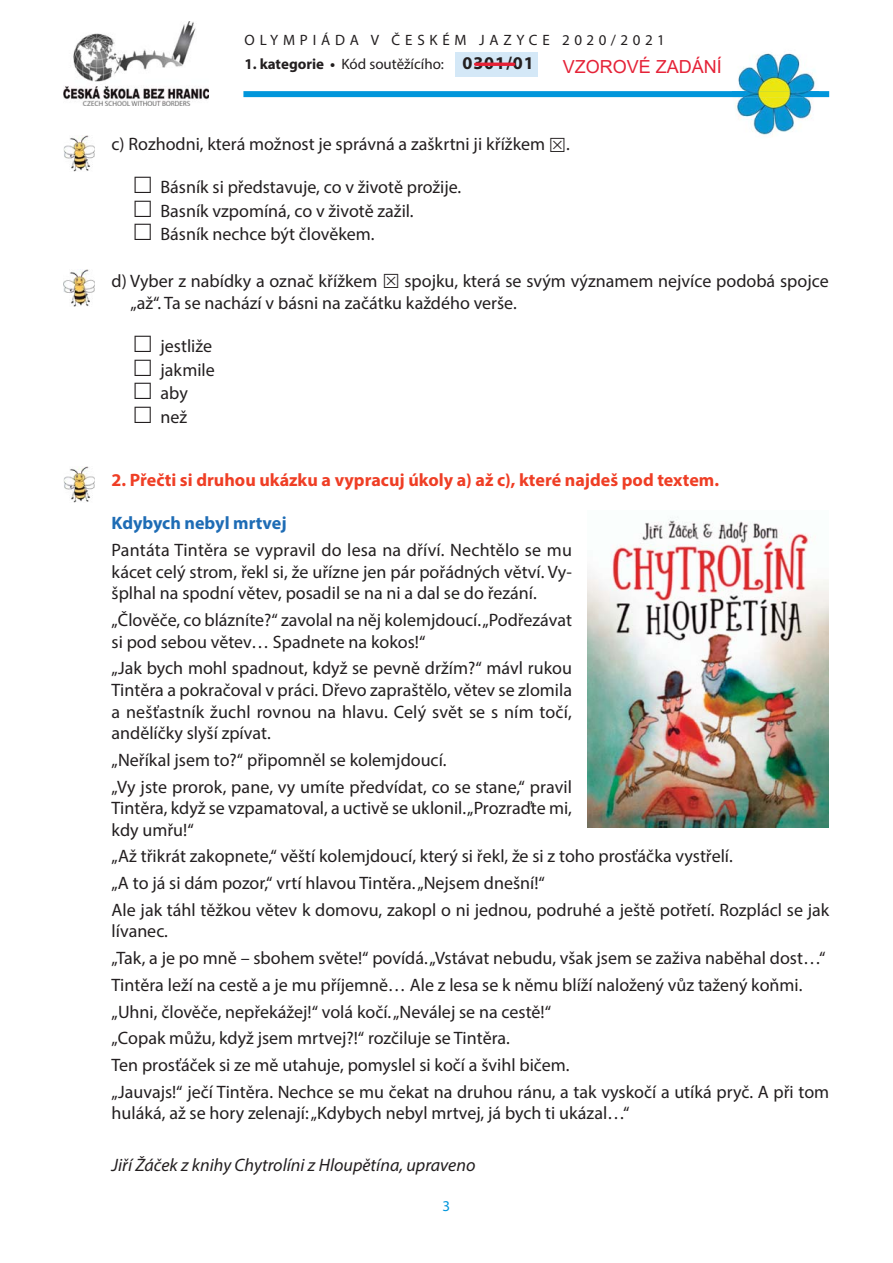
<style>
.page{position:relative;width:893px;height:1263px;background:#fff}
.page>*{position:absolute;margin:0;border:0;box-sizing:border-box;transform-origin:0 0}
.t1{font:18px/26.7px "Myriad Pro";color:#231f20}
.t2{font:700 18px "Myriad Pro";color:#ef3e25}
.t3{font:italic 18px "Myriad Pro";color:#231f20}
.t4{font:700 18px "Myriad Pro";color:#1e6cb5}
.t5{font:18px "Arial";color:#e52237}
.t6{font:15px "Myriad Pro";color:#231f20}
.t7{font:15px "Myriad Pro";letter-spacing:.32em;color:#231f20}
.t8{font:15px "Myriad Pro";color:#0096db}
.s1{font-weight:700}
.s2{font-weight:700;font-size:18px}
</style>
<div class="page">
<img style="left:64px;top:22px;width:145px;height:83px">
<div style="left:455px;top:52px;width:83px;height:25px;background:#d4e8f7"></div>
<div style="left:243px;top:91px;width:586px;height:6px;background:#0096db"></div>
<img style="left:732px;top:97px;width:93px;height:38px">
<img style="left:738px;top:53px;width:77px;height:38px">
<img style="left:743px;top:91px;width:77px;height:6px">
<img style="left:64px;top:135px;width:31px;height:37px">
<img style="left:64px;top:269px;width:31px;height:37px">
<img style="left:64px;top:466px;width:31px;height:37px">
<img style="left:587px;top:516px;width:242px;height:312px">
<hr style="left:476px;top:63px;width:38px;height:3px;background:#e52136">
<p class="t7" style="left:245px;top:35px;width:422px">OLYMPIÁDA V ČESKÉM JAZYCE 2020/2021</p>
<p class="t6" style="left:244px;top:59px;width:291px"><span class="s1">1. kategorie •</span> Kód soutěžícího: <span class="s2">0301/01</span></p>
<p class="t5" style="left:563px;top:54px;width:161px">VZOROVÉ ZADÁNÍ</p>
<p class="t1" style="left:112px;top:132px;width:460px">c) Rozhodni, která možnost je správná a zaškrtni ji křížkem .</p>
<p class="t1" style="left:161px;top:177px;width:302px;line-height:23.5px">Básník si představuje, co v životě prožije.<br>Basník vzpomíná, co v životě zažil.<br>Básník nechce být člověkem.</p>
<p class="t1" style="left:112px;top:269px;width:268px">d) Vyber z nabídky a označ křížkem</p>
<p class="t1" style="left:131px;top:271px;width:700px;line-height:22.4px;text-indent:274px">spojku, která se svým významem nejvíce podobá spojce „až“. Ta se nachází v básni na začátku každého verše.</p>
<p class="t1" style="left:161px;top:336px;width:56px;line-height:23.5px">jestliže jakmile aby než</p>
<p class="t2" style="left:112px;top:473px;width:609px">2. Přečti si druhou ukázku a vypracuj úkoly a) až c), které najdeš pod textem.</p>
<p class="t4" style="left:112px;top:517px;width:177px">Kdybych nebyl mrtvej</p>
<p class="t1" style="left:112px;top:541px;width:462px;line-height:21.6px;text-align:justify">Pantáta Tintěra se vypravil do lesa na dříví. Nechtělo se mu kácet celý strom, řekl si, že uřízne jen pár pořádných větví. Vy&shy;šplhal na spodní větev, posadil se na ni a dal se do řezání.</p>
<p class="t1" style="left:112px;top:611px;width:462px;line-height:21.6px">„Člověče, co blázníte?“ zavolal na něj kolemjdoucí. „Podřezávat si pod sebou větev… Spadnete na kokos!“</p>
<p class="t1" style="left:112px;top:659px;width:462px;line-height:21.6px;text-align:justify">„Jak bych mohl spadnout, když se pevně držím?“ mávl rukou Tintěra a pokračoval v práci. Dřevo zapraštělo, větev se zlomila a nešťastník žuchl rovnou na hlavu. Celý svět se s ním točí, andělíčky slyší zpívat.</p>
<p class="t1" style="left:112px;top:748px;width:462px">„Neříkal jsem to?“ připomněl se kolemjdoucí.<br>„Vy jste prorok, pane, vy umíte předvídat, co se stane,“ pravil</p>
<p class="t1" style="left:112px;top:799px;width:462px;line-height:21.6px">Tintěra, když se vzpamatoval, a uctivě se uklonil. „Prozraďte mi, kdy umřu!“</p>
<p class="t1" style="left:112px;top:844px;width:719px">„Až třikrát zakopnete,“ věští kolemjdoucí, který si řekl, že si z toho prosťáčka vystřelí.<br>„A to já si dám pozor,“ vrtí hlavou Tintěra. „Nejsem dnešní!“<br>Ale jak táhl těžkou větev k domovu, zakopl o ni jednou, podruhé a ještě potřetí. Rozplácl se jak</p>
<p class="t1" style="left:112px;top:919px;width:719px">lívanec.<br>„Tak, a je po mně – sbohem světe!“ povídá. „Vstávat nebudu, však jsem se zaživa naběhal dost…“ Tintěra leží na cestě a je mu příjemně… Ale z lesa se k němu blíží naložený vůz tažený koňmi. „Uhni, člověče, nepřekážej!“ volá kočí. „Neválej se na cestě!“<br>„Copak můžu, když jsem mrtvej?!“ rozčiluje se Tintěra.<br>Ten prosťáček si ze mě utahuje, pomyslel si kočí a švihl bičem.<br>„Jauvajs!“ ječí Tintěra. Nechce se mu čekat na druhou ránu, a tak vyskočí a utíká pryč. A při tom</p>
<p class="t1" style="left:112px;top:1101px;width:519px">huláká, až se hory zelenají: „Kdybych nebyl mrtvej, já bych ti ukázal…“</p>
<p class="t3" style="left:112px;top:1158px;width:365px">Jiří Žáček z knihy Chytrolíni z Hloupětína, upraveno</p>
<p class="t8" style="left:443px;top:1200px;width:9px">3</p>
</div>
